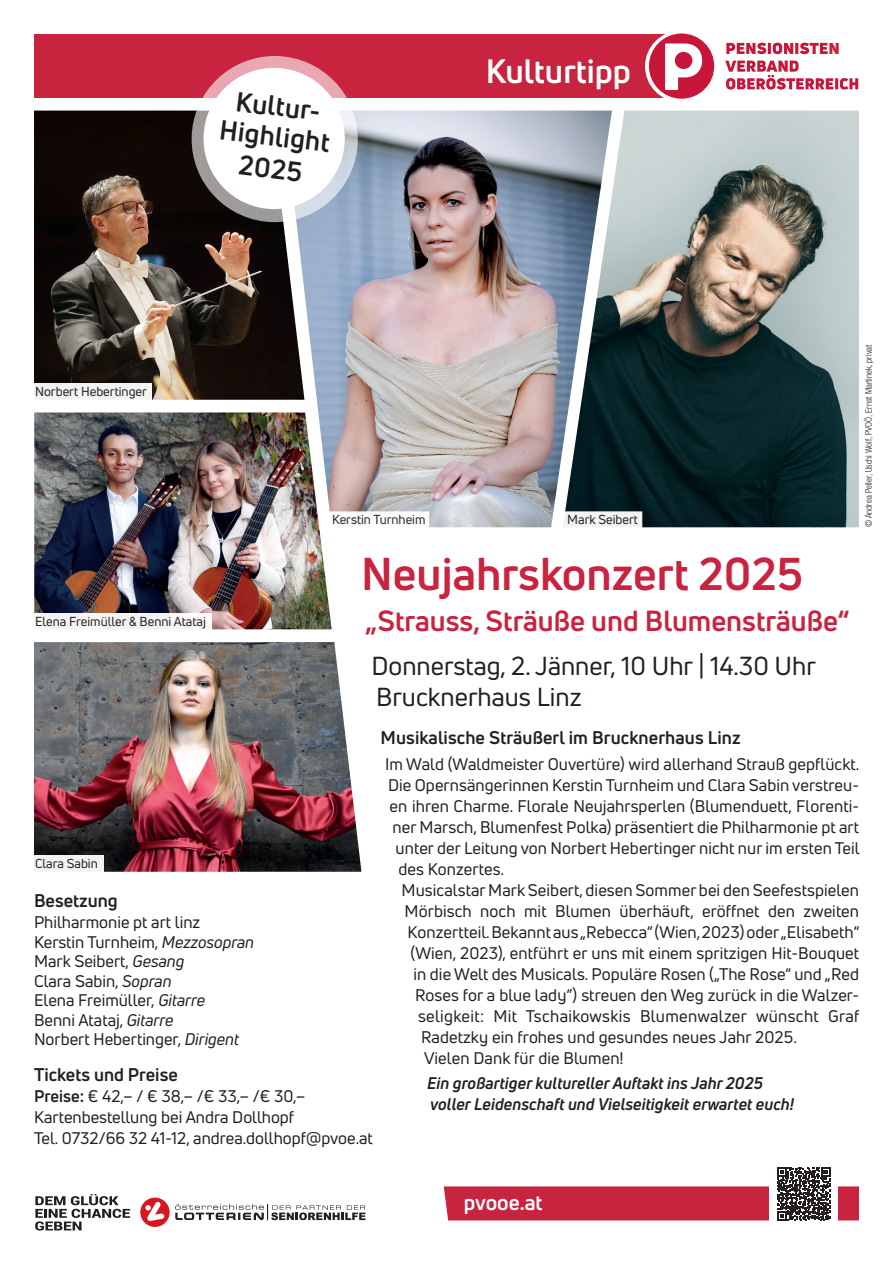
<style>
.page{position:relative;width:893px;height:1263px;background:#fff}
.page>*{position:absolute;margin:0;border:0;box-sizing:border-box;transform-origin:0 0}
.t1{font:700 45px "Uni Neue";color:#c8233f}
.t2{font:700 33px "Uni Neue";color:#fff}
.t3{font:700 28.5px "Uni Neue";color:#c8233f}
.t4{font:700 27px/30px "Uni Neue";color:#231f20;text-align:center}
.t5{font:25.5px/31.5px "Uni Neue";color:#231f20}
.t6{font:700 21px "Uni Neue";color:#fff}
.t7{font:700 18px "Uni Neue";letter-spacing:.005em;color:#231f20}
.t8{font:16.5px/19.5px "Uni Neue";letter-spacing:.005em;color:#231f20}
.t9{font:italic 700 16.5px/21px "Uni Neue";letter-spacing:.005em;color:#231f20}
.t10{font:12.75px "Uni Neue";color:#231f20}
.t11{font:300 condensed 9px "Helvetica Neue LT Std";color:#231f20}
.s1{font-style:italic}
.s2{font-weight:700}
</style>
<div class="page">
<img style="left:612px;top:111px;width:247px;height:416px">
<img style="left:304px;top:111px;width:308px;height:416px">
<img style="left:34px;top:642px;width:327px;height:230px">
<svg style="left:175px;top:1204px;width:190px;height:16px"></svg>
<svg style="left:140px;top:1197px;width:30px;height:30px"></svg>
<svg style="left:145px;top:1201px;width:19px;height:20px"></svg>
<svg style="left:35px;top:1194px;width:95px;height:36px"></svg>
<img style="left:34px;top:111px;width:270px;height:289px">
<div style="left:34px;top:34px;width:631px;height:64px;background:#c8233f"></div>
<svg style="left:645px;top:31px;width:71px;height:71px"></svg>
<svg style="left:726px;top:43px;width:113px;height:11px"></svg>
<div style="left:649px;top:33px;width:65px;height:66px;background:#c7163a;border-radius:50%"></div>
<svg style="left:665px;top:43px;width:37px;height:47px"></svg>
<svg style="left:725px;top:61px;width:133px;height:29px"></svg>
<svg style="left:444px;top:1167px;width:415px;height:53px"></svg>
<svg style="left:191px;top:56px;width:168px;height:167px"></svg>
<img style="left:34px;top:412px;width:298px;height:217px">
<div style="left:33px;top:384px;width:119px;height:17px;background:#f2f2f2"></div>
<svg style="left:328px;top:511px;width:101px;height:17px"></svg>
<svg style="left:561px;top:511px;width:81px;height:16px"></svg>
<div style="left:33px;top:613px;width:178px;height:17px;background:#f3f3f4"></div>
<div style="left:33px;top:856px;width:70px;height:17px;background:#f3f3f3"></div>
<h3 class="t4" style="left:225px;top:84px;width:113px;rotate:7deg">Kultur-<br>Highlight</h3>
<h3 class="t4" style="left:241px;top:150px;width:65px;rotate:7deg">2025</h3>
<h2 class="t2" style="left:486px;top:50px;width:147px">Kulturtipp</h2>
<p class="t10" style="left:35px;top:384px;width:113px">Norbert Hebertinger</p>
<p class="t10" style="left:332px;top:511px;width:95px">Kerstin Turnheim</p>
<p class="t10" style="left:567px;top:511px;width:72px">Mark Seibert</p>
<p class="t11" style="left:863px;top:527px;width:184px;rotate:-90deg">© Andrea Peller, Uschi Wolf, PVOÖ, Ernst Martinek, privat</p>
<h1 class="t1" style="left:361px;top:546px;width:443px">Neujahrskonzert 2025</h1>
<h3 class="t3" style="left:366px;top:602px;width:486px">„Strauss, Sträuße und Blumensträuße“</h3>
<h3 class="t5" style="left:372px;top:650px;width:446px">Donnerstag, 2. Jänner, 10 Uhr | 14.30 Uhr<br>Brucknerhaus Linz</h3>
<p class="t7" style="left:381px;top:727px;width:362px">Musikalische Sträußerl im Brucknerhaus Linz</p>
<p class="t8" style="left:385px;top:754px;width:476px">Im Wald (Waldmeister Ouvertüre) wird allerhand Strauß gepflückt.</p>
<p class="t8" style="left:388px;top:775px;width:472px">Die Opernsängerinnen Kerstin Turnheim und Clara Sabin verstreu-</p>
<p class="t8" style="left:390px;top:796px;width:471px">en ihren Charme. Florale Neujahrsperlen (Blumenduett, Florenti-</p>
<p class="t8" style="left:393px;top:817px;width:468px">ner Marsch, Blumenfest Polka) präsentiert die Philharmonie pt art</p>
<p class="t8" style="left:396px;top:838px;width:465px">unter der Leitung von Norbert Hebertinger nicht nur im ersten Teil</p>
<p class="t8" style="left:399px;top:859px;width:107px">des Konzertes.</p>
<p class="t8" style="left:402px;top:880px;width:459px">Musicalstar Mark Seibert, diesen Sommer bei den Seefestspielen</p>
<p class="t8" style="left:405px;top:901px;width:456px">Mörbisch noch mit Blumen überhäuft, eröffnet den zweiten</p>
<p class="t8" style="left:408px;top:922px;width:453px">Konzertteil. Bekannt aus „Rebecca“ (Wien, 2023) oder „Elisabeth“</p>
<p class="t8" style="left:411px;top:943px;width:450px">(Wien, 2023), entführt er uns mit einem spritzigen Hit-Bouquet</p>
<p class="t8" style="left:414px;top:964px;width:447px">in die Welt des Musicals. Populäre Rosen („The Rose“ und „Red</p>
<p class="t8" style="left:415px;top:985px;width:445px">Roses for a blue lady”) streuen den Weg zurück in die Walzer-</p>
<p class="t8" style="left:418px;top:1006px;width:443px">seligkeit: Mit Tschaikowskis Blumenwalzer wünscht Graf</p>
<p class="t8" style="left:421px;top:1027px;width:377px">Radetzky ein frohes und gesundes neues Jahr 2025.</p>
<p class="t8" style="left:424px;top:1048px;width:201px">Vielen Dank für die Blumen!</p>
<p class="t9" style="left:427px;top:1072px;width:369px">Ein großartiger kultureller Auftakt ins Jahr 2025 voller Leidenschaft und Vielseitigkeit erwartet euch!</p>
<p class="t10" style="left:35px;top:613px;width:172px">Elena Freimüller &amp; Benni Atataj</p>
<p class="t10" style="left:35px;top:856px;width:64px">Clara Sabin</p>
<p class="t7" style="left:34px;top:889px;width:85px">Besetzung</p>
<p class="t8" style="left:34px;top:912px;width:222px">Philharmonie pt art linz<br>Kerstin Turnheim, <span class="s1">Mezzosopran<br></span>Mark Seibert, <span class="s1">Gesang<br></span>Clara Sabin, <span class="s1">Sopran<br></span>Elena Freimüller, <span class="s1">Gitarre<br></span>Benni Atataj, <span class="s1">Gitarre<br></span>Norbert Hebertinger, <span class="s1">Dirigent</span></p>
<p class="t7" style="left:34px;top:1063px;width:145px">Tickets und Preise</p>
<p class="t8" style="left:34px;top:1085px;width:340px;line-height:21px"><span class="s2">Preise:</span> € 42,– / € 38,– /€ 33,– /€ 30,–<br>Kartenbestellung bei Andra Dollhopf<br>Tel. 0732/66 32 41-12, andrea.dollhopf@pvoe.at</p>
<p class="t6" style="left:464px;top:1189px;width:80px">pvooe.at</p>
</div>
